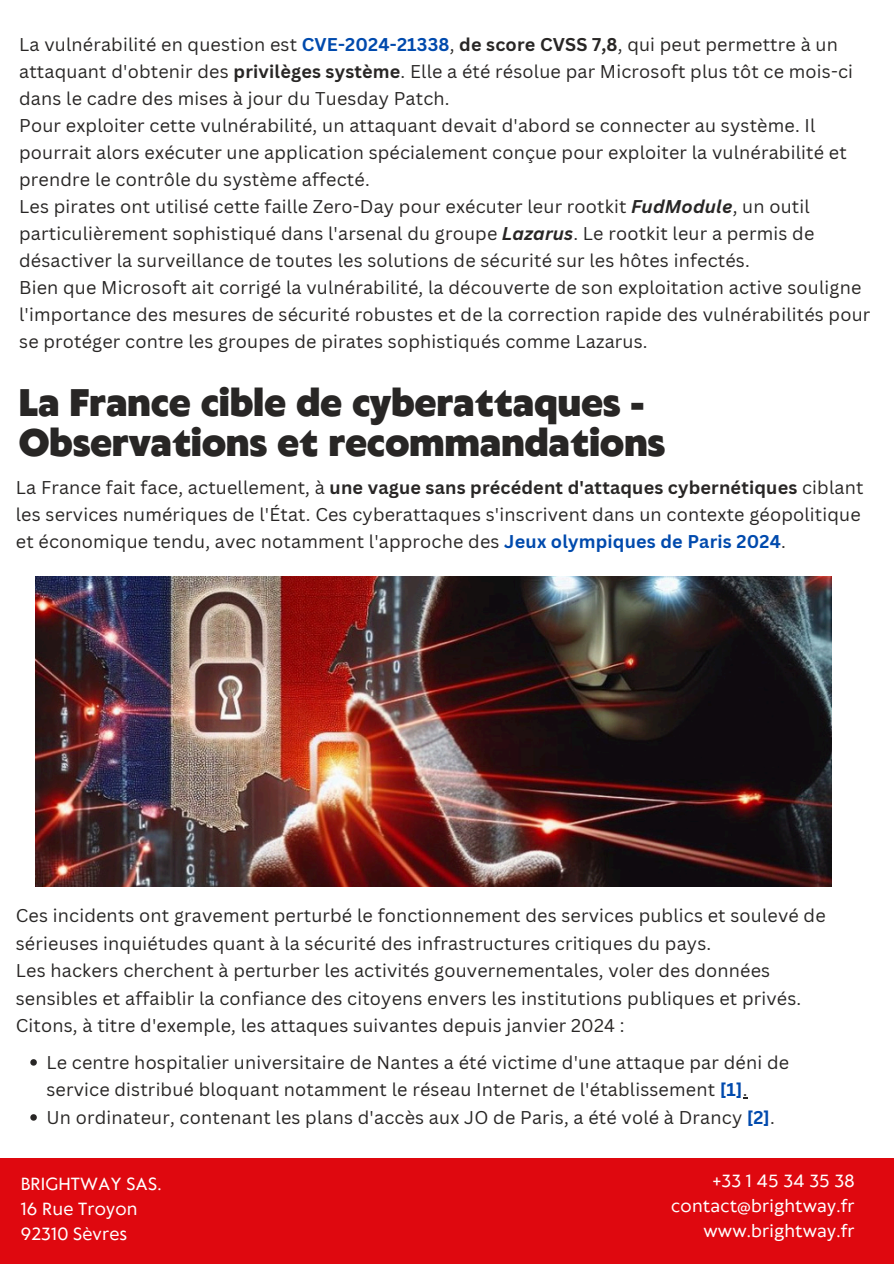
<style>
.page{position:relative;width:894px;height:1264px;background:#fff}
.page>*{position:absolute;margin:0;border:0;box-sizing:border-box;transform-origin:0 0}
.t1{font:900 36px/39.3px "Klein Text";letter-spacing:.01em;color:#282625}
.t2{font:18px/27px "Canva Sans";letter-spacing:.01em;color:#282625}
.t3{font:16.5px "Klein Text";letter-spacing:.01em;color:#fff}
.s1{font-weight:700;color:#004aad}
.s2{font-weight:700}
.s3{font-weight:700;font-style:italic}
</style>
<div class="page">
<div style="left:0;top:1158px;width:893px;height:105px;background:#df080f"></div>
<img style="left:35px;top:576px;width:796px;height:310px">
<svg style="left:30px;top:1059px;width:7px;height:6px"></svg>
<svg style="left:30px;top:1114px;width:7px;height:6px"></svg>
<p class="t2" style="left:19px;top:30px;width:835px">La vulnérabilité en question est <span class="s1">CVE-2024-21338</span>, <span class="s2">de score CVSS 7,8</span>, qui peut permettre à un attaquant d'obtenir des <span class="s2">privilèges système</span>. Elle a été résolue par Microsoft plus tôt ce mois-ci dans le cadre des mises à jour du Tuesday Patch.</p>
<p class="t2" style="left:19px;top:111px;width:828px">Pour exploiter cette vulnérabilité, un attaquant devait d'abord se connecter au système. Il pourrait alors exécuter une application spécialement conçue pour exploiter la vulnérabilité et prendre le contrôle du système affecté.</p>
<h1 class="t2" style="left:19px;top:192px;width:796px">Les pirates ont utilisé cette faille Zero-Day pour exécuter leur rootkit <span class="s3">FudModule</span>, un outil particulièrement sophistiqué dans l'arsenal du groupe <span class="s3">Lazarus</span>. Le rootkit leur a permis de désactiver la surveillance de toutes les solutions de sécurité sur les hôtes infectés.</h1>
<p class="t2" style="left:19px;top:273px;width:852px">Bien que Microsoft ait corrigé la vulnérabilité, la découverte de son exploitation active souligne l'importance des mesures de sécurité robustes et de la correction rapide des vulnérabilités pour se protéger contre les groupes de pirates sophistiqués comme Lazarus.</p>
<p class="t1" style="left:19px;top:386px;width:647px">La France cible de cyberattaques -<br>Observations et recommandations</p>
<p class="t2" style="left:16px;top:473px;width:848px">La France fait face, actuellement, à <span class="s2">une vague sans précédent d'attaques cybernétiques</span> ciblant les services numériques de l'État. Ces cyberattaques s'inscrivent dans un contexte géopolitique et économique tendu, avec notamment l'approche des <span class="s1">Jeux olympiques de Paris 2024</span>.</p>
<p class="t2" style="left:16px;top:901px;width:811px;line-height:27.5px">Ces incidents ont gravement perturbé le fonctionnement des services publics et soulevé de sérieuses inquiétudes quant à la sécurité des infrastructures critiques du pays.</p>
<p class="t2" style="left:16px;top:956px;width:786px;line-height:27.5px">Les hackers cherchent à perturber les activités gouvernementales, voler des données sensibles et affaiblir la confiance des citoyens envers les institutions publiques et privés.</p>
<p class="t2" style="left:16px;top:1011px;width:610px">Citons, à titre d'exemple, les attaques suivantes depuis janvier 2024 :</p>
<p class="t2" style="left:46px;top:1047px;width:744px;line-height:27.5px">Le centre hospitalier universitaire de Nantes a été victime d'une attaque par déni de service distribué bloquant notamment le réseau Internet de l'établissement <span class="s1">[1]</span>.</p>
<p class="t2" style="left:46px;top:1103px;width:729px">Un ordinateur, contenant les plans d'accès aux JO de Paris, a été volé à Drancy <span class="s1">[2]</span>.</p>
<p class="t3" style="left:21px;top:1175px;width:142px">BRIGHTWAY SAS.</p>
<p class="t3" style="left:21px;top:1200px;width:118px">16 Rue Troyon</p>
<p class="t3" style="left:21px;top:1225px;width:108px">92310 Sèvres</p>
<p class="t3" style="left:712px;top:1172px;width:143px">+33 1 45 34 35 38</p>
<p class="t3" style="left:671px;top:1197px;width:185px">contact@brightway.fr</p>
<p class="t3" style="left:703px;top:1222px;width:153px">www.brightway.fr</p>
</div>
